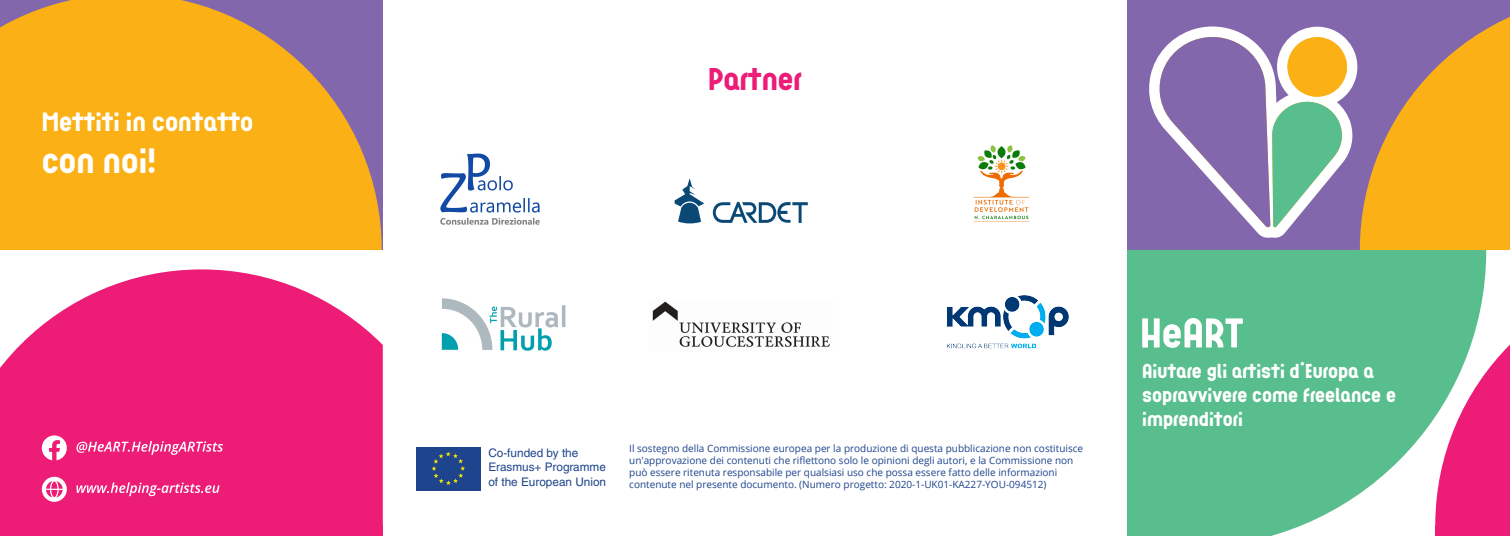
<style>
.page{position:relative;width:1510px;height:536px;background:#fff}
.page>*{position:absolute;margin:0;border:0;box-sizing:border-box;transform-origin:0 0}
.t1{font:35px "GRAFIKATYPE.1";color:#fff}
.t2{font:31.25px "GRAFIKATYPE.1";color:#ec1c77}
.t3{font:26.25px "GRAFIKATYPE.1";color:#fff}
.t4{font:20px/24px "GRAFIKATYPE.1";color:#fff}
.t5{font:11.75px/14.1px "Helvetica";color:#1e448d}
.t6{font:10px/12px "Open Sans";color:#1e448d}
</style>
<div class="page">
<div style="left:1127px;top:0;width:382px;height:250px;background:#8367ac"></div>
<svg style="left:0;top:0;width:382px;height:250px;background:#e9a62b"></svg>
<svg style="left:1486px;top:345px;width:23px;height:179px;background:#ed2c81"></svg>
<svg style="left:1127px;top:250px;width:359px;height:285px;background:#71bc98"></svg>
<svg style="left:1205px;top:26px;width:153px;height:211px"></svg>
<svg style="left:1149px;top:27px;width:200px;height:201px"></svg>
<svg style="left:1142px;top:317px;width:100px;height:30px"></svg>
<svg style="left:1359px;top:17px;width:150px;height:233px;fill:#fbb116"></svg>
<div style="left:415px;top:445px;width:67px;height:45px;background:#1e448d"></div>
<svg style="left:431px;top:451px;width:34px;height:33px"></svg>
<img style="left:440px;top:154px;width:99px;height:71px">
<img style="left:947px;top:295px;width:122px;height:54px">
<svg style="left:674px;top:178px;width:30px;height:45px"></svg>
<svg style="left:713px;top:202px;width:95px;height:21px"></svg>
<img style="left:973px;top:145px;width:57px;height:77px">
<img style="left:652px;top:301px;width:178px;height:46px">
<img style="left:441px;top:298px;width:125px;height:52px">
<div style="left:1435px;top:524px;width:74px;height:11px;background:#ec1c77"></div>
<div style="left:0;top:524px;width:383px;height:11px;background:#ec1c77"></div>
<svg style="left:0;top:269px;width:383px;height:255px;background:#ee3586"></svg>
<svg style="left:76px;top:440px;width:147px;height:14px;background:#f15a9c"></svg>
<svg style="left:42px;top:435px;width:25px;height:25px"></svg>
<svg style="left:76px;top:482px;width:143px;height:13px;background:#f0589b"></svg>
<div style="left:42px;top:476px;width:25px;height:25px;background:#fff;border-radius:50%"></div>
<svg style="left:46px;top:481px;width:17px;height:16px"></svg>
<h3 class="t3" style="left:42px;top:106px;width:213px">Mettiti in contatto</h3>
<h1 class="t1" style="left:42px;top:139px;width:116px">con noi!</h1>
<h2 class="t2" style="left:708px;top:60px;width:95px">Partner</h2>
<p class="t5" style="left:488px;top:445px;width:119px">Co-funded by the<br>Erasmus+ Programme of the European Union</p>
<p class="t6" style="left:629px;top:442px;width:455px">Il sostegno della Commissione europea per la produzione di questa pubblicazione non costituisce un'approvazione dei contenuti che riflettono solo le opinioni degli autori, e la Commissione non può essere ritenuta responsabile per qualsiasi uso che possa essere fatto delle informazioni contenute nel presente documento. (Numero progetto: 2020-1-UK01-KA227-YOU-094512)</p>
<h3 class="t4" style="left:1142px;top:358px;width:255px">Aiutare gli artisti d'Europa a sopravvivere come freelance e imprenditori</h3>
</div>
